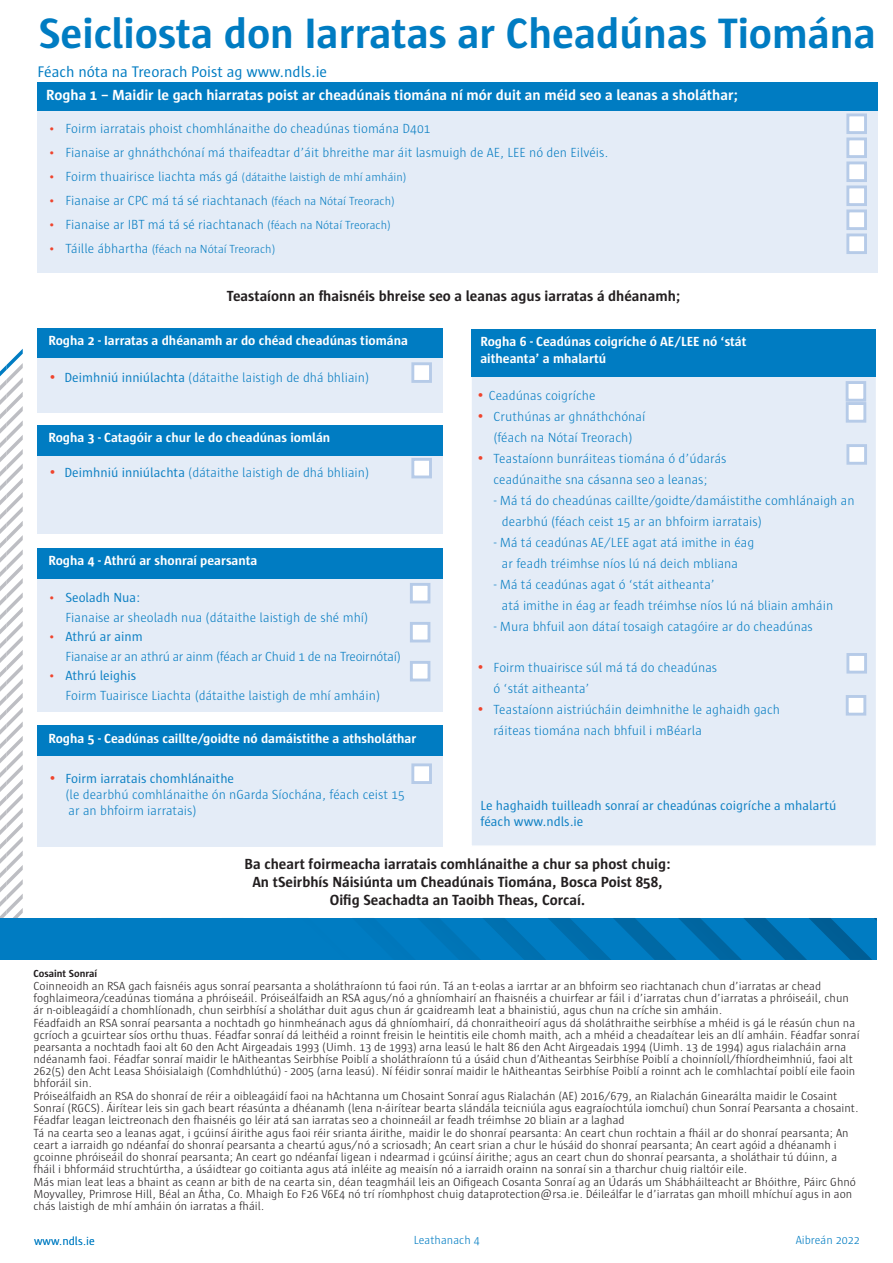
<style>
.page{position:relative;width:893px;height:1263px;background:#fff}
.page>*{position:absolute;margin:0;border:0;box-sizing:border-box;transform-origin:0 0}
.t1{font:700 43.5px "Sun";color:#007cc2}
.t2{font:15.75px "Sun";color:#007cc2}
.t3{font:700 15px/18px "Sun";color:#231f20;text-align:center}
.t4{font:700 15px "Sun";color:#fff}
.t5{font:300 13.5px/21px "Sun";color:#0b7fc3}
.t6{font:700 13.5px/16.2px "Sun";color:#fff}
.t7{font:13.5px/16.5px "Sun";color:#0b7fc3}
.t8{font:300 13.5px/19.5px "Sun";letter-spacing:-.02em;color:#0b7fc3}
.t9{font:300 12px/12.3px "Sun";color:#231f20}
.t10{font:300 12px "Sun";color:#0b7fc3}
.t11{font:300 12px "Sun";color:#007cc2}
.t12{font:700 10.5px "Sun";color:#231f20}
.s1{color:#ef442d}
.s2{font-size:13.5px;color:#ef442d}
.s3{font-size:13.5px}
.s4{font-size:12px}
.s5{font-size:16.5px;color:#ef442d}
.s6{font-weight:400}
</style>
<div class="page">
<svg style="left:0;top:349px;width:23px;height:569px"></svg>
<div style="left:0;top:918px;width:877px;height:42px;background:#007cc2"></div>
<svg style="left:418px;top:918px;width:459px;height:42px"></svg>
<div style="left:470px;top:366px;width:407px;height:481px;background:#e4ecf7;border:2px solid #fff"></div>
<div style="left:37px;top:82px;width:841px;height:31px;background:#007cc2"></div>
<div style="left:37px;top:328px;width:406px;height:31px;background:#007cc2"></div>
<div style="left:471px;top:329px;width:404px;height:47px;background:#007cc2"></div>
<div style="left:37px;top:111px;width:841px;height:161px;background:#e4ecf7"></div>
<div style="left:37px;top:358px;width:406px;height:55px;background:#e4ecf7"></div>
<svg style="left:846px;top:113px;width:21px;height:141px"></svg>
<svg style="left:411px;top:362px;width:21px;height:21px"></svg>
<div style="left:37px;top:445px;width:406px;height:89px;background:#e4ecf7"></div>
<div style="left:37px;top:572px;width:406px;height:139px;background:#e4ecf7"></div>
<div style="left:37px;top:425px;width:406px;height:31px;background:#007cc2"></div>
<svg style="left:411px;top:458px;width:21px;height:21px"></svg>
<div style="left:37px;top:548px;width:406px;height:31px;background:#007cc2"></div>
<svg style="left:410px;top:583px;width:21px;height:21px"></svg>
<svg style="left:410px;top:622px;width:21px;height:21px"></svg>
<svg style="left:410px;top:661px;width:21px;height:21px"></svg>
<div style="left:37px;top:749px;width:406px;height:98px;background:#e4ecf7"></div>
<div style="left:37px;top:725px;width:406px;height:31px;background:#007cc2"></div>
<svg style="left:411px;top:763px;width:21px;height:21px"></svg>
<svg style="left:845px;top:381px;width:22px;height:42px"></svg>
<svg style="left:846px;top:444px;width:21px;height:21px"></svg>
<svg style="left:846px;top:653px;width:21px;height:21px"></svg>
<svg style="left:845px;top:695px;width:22px;height:21px"></svg>
<h1 class="t1" style="left:39px;top:10px;width:839px">Seicliosta don Iarratas ar Cheadúnas Tiomána</h1>
<h2 class="t2" style="left:37px;top:63px;width:291px">Féach nóta na Treorach Poist ag www.ndls.ie</h2>
<p class="t4" style="left:46px;top:87px;width:693px">Rogha 1 – Maidir le gach hiarratas poist ar cheadúnais tiomána ní mór duit an méid seo a leanas a sholáthar;</p>
<p class="t5" style="left:48px;top:118px;width:384px"><span class="s1">•</span> Foirm iarratais phoist chomhlánaithe do cheadúnas tiomána D401</p>
<p class="t5" style="left:48px;top:142px;width:562px"><span class="s1">•</span> Fianaise ar ghnáthchónaí má thaifeadtar d’áit bhreithe mar áit lasmuigh de AE, LEE nó den Eilvéis.</p>
<p class="t10" style="left:48px;top:170px;width:360px"><span class="s2">•</span> <span class="s3">Foirm thuairisce liachta más gá</span> (dátaithe laistigh de mhí amháin)</p>
<p class="t5" style="left:48px;top:190px;width:348px"><span class="s1">•</span> Fianaise ar CPC má tá sé riachtanach <span class="s4">(féach na Nótaí Treorach)</span></p>
<p class="t5" style="left:48px;top:214px;width:344px"><span class="s1">•</span> Fianaise ar IBT má tá sé riachtanach <span class="s4">(féach na Nótaí Treorach)</span></p>
<p class="t10" style="left:48px;top:242px;width:229px"><span class="s2">•</span> <span class="s3">Táille ábhartha</span> (féach na Nótaí Treorach)</p>
<p class="t3" style="left:227px;top:287px;width:455px">Teastaíonn an fhaisnéis bhreise seo a leanas agus iarratas á dhéanamh;</p>
<p class="t6" style="left:48px;top:332px;width:361px">Rogha 2 - Iarratas a dhéanamh ar do chéad cheadúnas tiomána</p>
<p class="t6" style="left:480px;top:334px;width:268px">Rogha 6 - Ceadúnas coigríche ó AE/LEE nó ‘stát aitheanta’ a mhalartú</p>
<p class="t5" style="left:48px;top:367px;width:322px"><span class="s5">•</span> <span class="s6">Deimhniú inniúlachta</span> (dátaithe laistigh de dhá bhliain)</p>
<p class="t6" style="left:48px;top:430px;width:283px">Rogha 3 - Catagóir a chur le do cheadúnas iomlán</p>
<p class="t5" style="left:48px;top:462px;width:322px"><span class="s5">•</span> <span class="s6">Deimhniú inniúlachta</span> (dátaithe laistigh de dhá bhliain)</p>
<p class="t6" style="left:48px;top:553px;width:211px">Rogha 4 - Athrú ar shonraí pearsanta</p>
<p class="t5" style="left:65px;top:588px;width:305px;line-height:19.5px;text-indent:-17px"><span class="s1">•</span> <span class="s6">Seoladh Nua:<br></span>Fianaise ar sheoladh nua (dátaithe laistigh de shé mhí)</p>
<p class="t8" style="left:65px;top:627px;width:337px;text-indent:-17px"><span class="s1">•</span> <span class="s6">Athrú ar ainm<br></span>Fianaise ar an athrú ar ainm (féach ar Chuid 1 de na Treoirnótaí)</p>
<p class="t5" style="left:65px;top:666px;width:316px;line-height:19.5px;text-indent:-17px"><span class="s1">•</span> <span class="s6">Athrú leighis<br></span>Foirm Tuairisce Liachta (dátaithe laistigh de mhí amháin)</p>
<p class="t6" style="left:48px;top:730px;width:370px">Rogha 5 - Ceadúnas caillte/goidte nó damáistithe a athsholáthar</p>
<p class="t5" style="left:65px;top:770px;width:341px;line-height:16.2px;text-indent:-17px"><span class="s5">•</span> <span class="s6">Foirm iarratais chomhlánaithe<br></span>(le dearbhú comhlánaithe ón nGarda Síochána, féach ceist 15 ar an bhfoirm iarratais)</p>
<p class="t5" style="left:476px;top:385px;width:121px"><span class="s5">•</span> Ceadúnas coigríche</p>
<p class="t5" style="left:476px;top:406px;width:170px;text-align:center"><span class="s5">•</span> Cruthúnas ar ghnáthchónaí (féach na Nótaí Treorach)</p>
<p class="t5" style="left:476px;top:448px;width:252px;text-align:center"><span class="s5">•</span> Teastaíonn bunráiteas tiomána ó d’údarás ceadúnaithe sna cásanna seo a leanas;</p>
<p class="t5" style="left:502px;top:490px;width:354px;text-indent:-8px">- Má tá do cheadúnas caillte/goidte/damáistithe comhlánaigh an dearbhú (féach ceist 15 ar an bhfoirm iarratais)</p>
<p class="t5" style="left:493px;top:532px;width:262px;text-align:center">- Má tá ceadúnas AE/LEE agat atá imithe in éag ar feadh tréimhse níos lú ná deich mbliana</p>
<p class="t5" style="left:502px;top:574px;width:333px;text-indent:-8px">- Má tá ceadúnas agat ó ‘stát aitheanta’<br>atá imithe in éag ar feadh tréimhse níos lú ná bliain amháin</p>
<p class="t5" style="left:493px;top:616px;width:321px">- Mura bhfuil aon dátaí tosaigh catagóire ar do cheadúnas</p>
<p class="t5" style="left:493px;top:657px;width:225px;text-indent:-17px"><span class="s5">•</span> Foirm thuairisce súl má tá do cheadúnas ó ‘stát aitheanta’</p>
<p class="t5" style="left:493px;top:699px;width:288px;text-indent:-17px"><span class="s5">•</span> Teastaíonn aistriúcháin deimhnithe le aghaidh gach ráiteas tiomána nach bhfuil i mBéarla</p>
<p class="t7" style="left:480px;top:797px;width:357px">Le haghaidh tuilleadh sonraí ar cheadúnas coigríche a mhalartú féach www.ndls.ie</p>
<p class="t3" style="left:244px;top:855px;width:428px">Ba cheart foirmeacha iarratais comhlánaithe a chur sa phost chuig:<br>An tSeirbhís Náisiúnta um Cheadúnais Tiomána, Bosca Poist 858,<br>Oifig Seachadta an Taoibh Theas, Corcaí.</p>
<p class="t12" style="left:34px;top:968px;width:65px">Cosaint Sonraí</p>
<p class="t9" style="left:34px;top:980px;width:828px">Coinneoidh an RSA gach faisnéis agus sonraí pearsanta a sholáthraíonn tú faoi rún. Tá an t-eolas a iarrtar ar an bhfoirm seo riachtanach chun d’iarratas ar chead foghlaimeora/ceadúnas tiomána a phróiseáil. Próiseálfaidh an RSA agus/nó a ghníomhairí an fhaisnéis a chuirfear ar fáil i d’iarratas chun d’iarratas a phróiseáil, chun ár n-oibleagáidí a chomhlíonadh, chun seirbhísí a sholáthar duit agus chun ár gcaidreamh leat a bhainistiú, agus chun na críche sin amháin.<br>Féadfaidh an RSA sonraí pearsanta a nochtadh go hinmheánach agus dá ghníomhairí, dá chonraitheoirí agus dá sholáthraithe seirbhíse a mhéid is gá le réasún chun na gcríoch a gcuirtear síos orthu thuas. Féadfar sonraí dá leithéid a roinnt freisin le heintitis eile chomh maith, ach a mhéid a cheadaítear leis an dlí amháin. Féadfar sonraí pearsanta a nochtadh faoi alt 60 den Acht Airgeadais 1993 (Uimh. 13 de 1993) arna leasú le halt 86 den Acht Airgeadais 1994 (Uimh. 13 de 1994) agus rialacháin arna ndéanamh faoi. Féadfar sonraí maidir le hAitheantas Seirbhíse Poiblí a sholáthraíonn tú a úsáid chun d’Aitheantas Seirbhíse Poiblí a choinníoll/fhíordheimhniú, faoi alt 262(5) den Acht Leasa Shóisialaigh (Comhdhlúthú) - 2005 (arna leasú). Ní féidir sonraí maidir le hAitheantas Seirbhíse Poiblí a roinnt ach le comhlachtaí poiblí eile faoin bhforáil sin.<br>Próiseálfaidh an RSA do shonraí de réir a oibleagáidí faoi na hAchtanna um Chosaint Sonraí agus Rialachán (AE) 2016/679, an Rialachán Ginearálta maidir le Cosaint Sonraí (RGCS). Áirítear leis sin gach beart réasúnta a dhéanamh (lena n-áirítear bearta slándála teicniúla agus eagraíochtúla iomchuí) chun Sonraí Pearsanta a chosaint.<br>Féadfar leagan leictreonach den fhaisnéis go léir atá san iarratas seo a choinneáil ar feadh tréimhse 20 bliain ar a laghad<br>Tá na cearta seo a leanas agat, i gcúinsí áirithe agus faoi réir srianta áirithe, maidir le do shonraí pearsanta: An ceart chun rochtain a fháil ar do shonraí pearsanta; An ceart a iarraidh go ndéanfaí do shonraí pearsanta a cheartú agus/nó a scriosadh; An ceart srian a chur le húsáid do shonraí pearsanta; An ceart agóid a dhéanamh i gcoinne phróiseáil do shonraí pearsanta; An ceart go ndéanfaí ligean i ndearmad i gcúinsí áirithe; agus an ceart chun do shonraí pearsanta, a sholáthair tú dúinn, a fháil i bhformáid struchtúrtha, a úsáidtear go coitianta agus atá inléite ag meaisín nó a iarraidh orainn na sonraí sin a tharchur chuig rialtóir eile.<br>Más mian leat leas a bhaint as ceann ar bith de na cearta sin, déan teagmháil leis an Oifigeach Cosanta Sonraí ag an Údarás um Shábháilteacht ar Bhóithre, Páirc Ghnó Moyvalley, Primrose Hill, Béal an Átha, Co. Mhaigh Eo F26 V6E4 nó trí ríomhphost chuig dataprotection@rsa.ie. Déileálfar le d’iarratas gan mhoill mhíchuí agus in aon chás laistigh de mhí amháin ón iarratas a fháil.</p>
<p class="t11" style="left:34px;top:1235px;width:62px">www.ndls.ie</p>
<p class="t11" style="left:414px;top:1234px;width:67px">Leathanach 4</p>
<p class="t11" style="left:796px;top:1234px;width:66px">Aibreán 2022</p>
</div>
